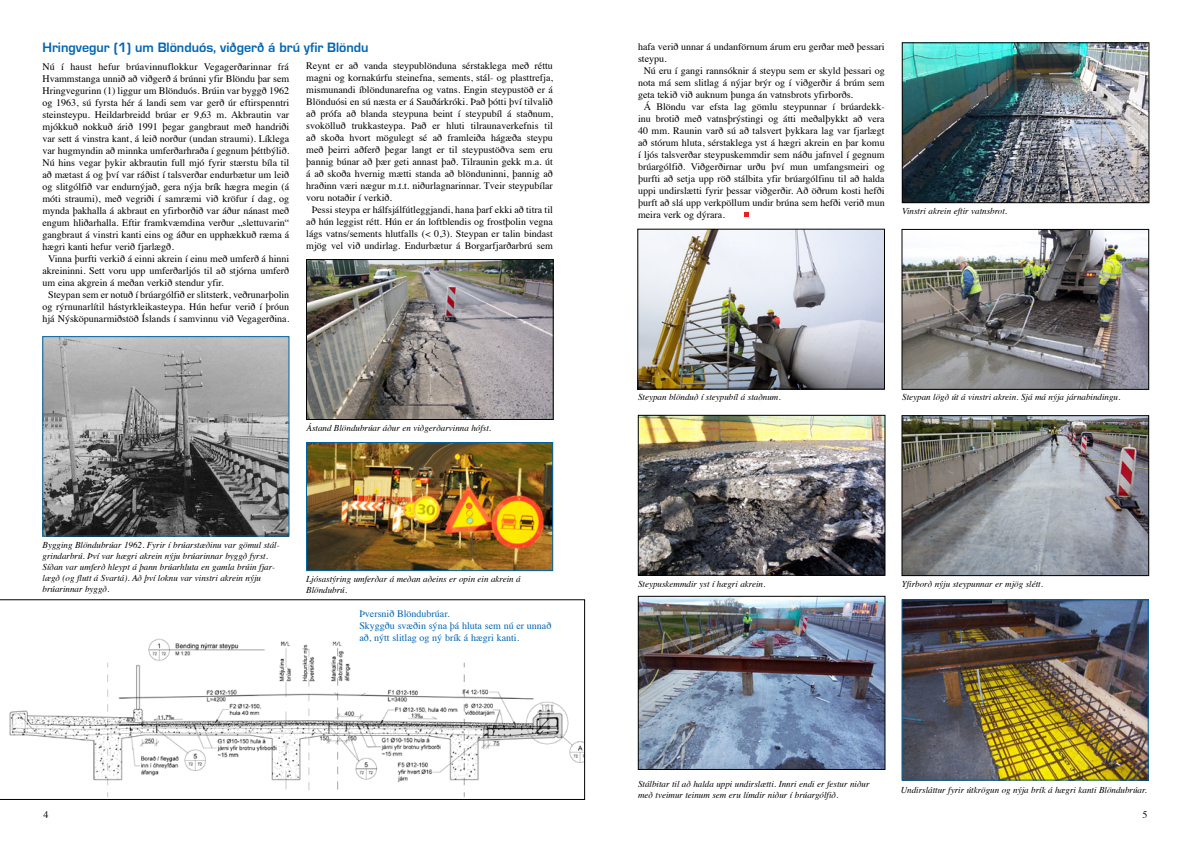
<style>
.page{position:relative;width:1191px;height:842px;background:#fff}
.page>*{position:absolute;margin:0;border:0;box-sizing:border-box;transform-origin:0 0}
.t1{font:700 14px "Eurostile";color:#0065b2}
.t2{font:10px "Times";color:#000}
.t3{font:10px/12px "Times";color:#0065b2}
.t4{font:italic 9px/11px "Times";color:#000}
</style>
<div class="page">
<svg style="left:0;top:599px;width:585px;height:201px"></svg>
<img style="left:45px;top:338px;width:242px;height:196px">
<div style="left:43px;top:336px;width:246px;height:200px;border:1px solid #0064a2"></div>
<img style="left:903px;top:601px;width:243px;height:177px">
<div style="left:901px;top:599px;width:247px;height:181px;border:1px solid #0064a2"></div>
<img style="left:308px;top:444px;width:243px;height:125px">
<div style="left:306px;top:442px;width:247px;height:129px;border:1px solid #0064a2"></div>
<img style="left:308px;top:261px;width:243px;height:157px">
<div style="left:306px;top:259px;width:247px;height:161px;border:1px solid #000"></div>
<img style="left:639px;top:231px;width:243px;height:156px">
<img style="left:640px;top:417px;width:243px;height:156px">
<div style="left:638px;top:415px;width:247px;height:160px;border:1px solid #000"></div>
<img style="left:904px;top:45px;width:243px;height:156px">
<div style="left:902px;top:43px;width:247px;height:160px;border:1px solid #000"></div>
<img style="left:903px;top:231px;width:244px;height:157px">
<div style="left:901px;top:229px;width:248px;height:161px;border:1px solid #000"></div>
<img style="left:640px;top:598px;width:243px;height:170px">
<div style="left:638px;top:596px;width:247px;height:174px;border:1px solid #000"></div>
<svg style="left:744px;top:213px;width:4px;height:4px"></svg>
<img style="left:903px;top:417px;width:244px;height:157px">
<div style="left:901px;top:415px;width:248px;height:161px;border:1px solid #000"></div>
<h1 class="t1" style="left:43px;top:40px;width:328px">Hringvegur (1) um Blönduós, viðgerð á brú yfir Blöndu</h1>
<p class="t2" style="left:43px;top:57px;width:248px">Nú í haust hefur brúavinnuflokkur Vegagerðarinnar frá</p>
<p class="t2" style="left:43px;top:69px;width:248px">Hvammstanga unnið að viðgerð á brúnni yfir Blöndu þar sem</p>
<p class="t2" style="left:43px;top:81px;width:248px">Hringvegurinn (1) liggur um Blönduós. Brúin var byggð 1962</p>
<p class="t2" style="left:43px;top:93px;width:248px">og 1963, sú fyrsta hér á landi sem var gerð úr eftirspenntri</p>
<p class="t2" style="left:43px;top:105px;width:248px">steinsteypu. Heildarbreidd brúar er 9,63 m. Akbrautin var</p>
<p class="t2" style="left:43px;top:117px;width:248px">mjókkuð nokkuð árið 1991 þegar gangbraut með handriði</p>
<p class="t2" style="left:43px;top:129px;width:248px">var sett á vinstra kant, á leið norður (undan straumi). Líklega</p>
<p class="t2" style="left:43px;top:141px;width:248px">var hugmyndin að minnka umferðarhraða í gegnum þéttbýlið.</p>
<p class="t2" style="left:43px;top:153px;width:248px">Nú hins vegar þykir akbrautin full mjó fyrir stærstu bíla til</p>
<p class="t2" style="left:43px;top:165px;width:248px">að mætast á og því var ráðist í talsverðar endurbætur um leið</p>
<p class="t2" style="left:43px;top:177px;width:248px">og slitgólfið var endurnýjað, gera nýja brík hægra megin (á</p>
<p class="t2" style="left:43px;top:189px;width:248px">móti straumi), með vegriði í samræmi við kröfur í dag, og</p>
<p class="t2" style="left:43px;top:201px;width:248px">mynda þakhalla á akbraut en yfirborðið var áður nánast með</p>
<p class="t2" style="left:43px;top:213px;width:248px">engum hliðarhalla. Eftir framkvæmdina verður „slettuvarin“</p>
<p class="t2" style="left:43px;top:225px;width:248px">gangbraut á vinstri kanti eins og áður en upphækkuð ræma á</p>
<p class="t2" style="left:43px;top:237px;width:133px">hægri kanti hefur verið fjarlægð.</p>
<p class="t2" style="left:48px;top:249px;width:242px">Vinna þurfti verkið á einni akrein í einu með umferð á hinni</p>
<p class="t2" style="left:43px;top:261px;width:248px">akreininni. Sett voru upp umferðarljós til að stjórna umferð</p>
<p class="t2" style="left:43px;top:273px;width:183px">um eina akgrein á meðan verkið stendur yfir.</p>
<p class="t2" style="left:48px;top:285px;width:242px">Steypan sem er notuð í brúargólfið er slitsterk, veðrunarþolin</p>
<p class="t2" style="left:43px;top:297px;width:248px">og rýrnunarlítil hástyrkleikasteypa. Hún hefur verið í þróun</p>
<p class="t2" style="left:43px;top:309px;width:248px">hjá Nýsköpunarmiðstöð Íslands í samvinnu við Vegagerðina.</p>
<p class="t2" style="left:306px;top:56px;width:248px">Reynt er að vanda steypublönduna sérstaklega með réttu</p>
<p class="t2" style="left:306px;top:68px;width:248px">magni og kornakúrfu steinefna, sements, stál- og plasttrefja,</p>
<p class="t2" style="left:306px;top:80px;width:248px">mismunandi íblöndunarefna og vatns. Engin steypustöð er á</p>
<p class="t2" style="left:306px;top:92px;width:248px">Blönduósi en sú næsta er á Sauðárkróki. Það þótti því tilvalið</p>
<p class="t2" style="left:306px;top:104px;width:248px">að prófa að blanda steypuna beint í steypubíl á staðnum,</p>
<p class="t2" style="left:306px;top:116px;width:248px">svokölluð trukkasteypa. Það er hluti tilraunaverkefnis til</p>
<p class="t2" style="left:306px;top:128px;width:248px">að skoða hvort mögulegt sé að framleiða hágæða steypu</p>
<p class="t2" style="left:306px;top:140px;width:248px">með þeirri aðferð þegar langt er til steypustöðva sem eru</p>
<p class="t2" style="left:306px;top:152px;width:248px">þannig búnar að þær geti annast það. Tilraunin gekk m.a. út</p>
<p class="t2" style="left:306px;top:164px;width:248px">á að skoða hvernig mætti standa að blönduninni, þannig að</p>
<p class="t2" style="left:306px;top:176px;width:248px">hraðinn væri nægur m.t.t. niðurlagnarinnar. Tveir steypubílar</p>
<p class="t2" style="left:306px;top:188px;width:87px">voru notaðir í verkið.</p>
<p class="t2" style="left:312px;top:200px;width:242px">Þessi steypa er hálfsjálfútleggjandi, hana þarf ekki að titra til</p>
<p class="t2" style="left:306px;top:212px;width:248px">að hún leggist rétt. Hún er án loftblendis og frostþolin vegna</p>
<p class="t2" style="left:306px;top:224px;width:248px">lágs vatns/sements hlutfalls (&lt; 0,3). Steypan er talin bindast</p>
<p class="t2" style="left:306px;top:236px;width:248px">mjög vel við undirlag. Endurbætur á Borgarfjarðarbrú sem</p>
<p class="t4" style="left:306px;top:422px;width:186px">Ástand Blöndubrúar áður en viðgerðarvinna hófst.</p>
<p class="t4" style="left:43px;top:539px;width:239px">Bygging Blöndubrúar 1962. Fyrir í brúarstæðinu var gömul stál&shy;grindarbrú. Því var hægri akrein nýju brúarinnar byggð fyrst.<br>Síðan var umferð hleypt á þann brúarhluta en gamla brúin fjar&shy;lægð (og flutt á Svartá). Að því loknu var vinstri akrein nýju brúarinnar byggð.</p>
<p class="t4" style="left:306px;top:573px;width:216px">Ljósastýring umferðar á meðan aðeins er opin ein akrein á<br>Blöndubrú.</p>
<p class="t3" style="left:359px;top:607px;width:193px">Þversnið Blöndubrúar.<br>Skyggðu svæðin sýna þá hluta sem nú er unnað að, nýtt slitlag og ný brík á hægri kanti.</p>
<p class="t2" style="left:638px;top:37px;width:248px">hafa verið unnar á undanförnum árum eru gerðar með þessari</p>
<p class="t2" style="left:638px;top:49px;width:30px">steypu.</p>
<p class="t2" style="left:643px;top:61px;width:242px">Nú eru í gangi rannsóknir á steypu sem er skyld þessari og</p>
<p class="t2" style="left:638px;top:73px;width:248px">nota má sem slitlag á nýjar brýr og í viðgerðir á brúm sem</p>
<p class="t2" style="left:638px;top:85px;width:217px">geta tekið við auknum þunga án vatnsbrots yfirborðs.</p>
<p class="t2" style="left:643px;top:97px;width:242px">Á Blöndu var efsta lag gömlu steypunnar í brúardekk-</p>
<p class="t2" style="left:638px;top:109px;width:248px">inu brotið með vatnsþrýstingi og átti meðalþykkt að vera</p>
<p class="t2" style="left:638px;top:121px;width:248px">40 mm. Raunin varð sú að talsvert þykkara lag var fjarlægt</p>
<p class="t2" style="left:638px;top:133px;width:248px">að stórum hluta, sérstaklega yst á hægri akrein en þar komu</p>
<p class="t2" style="left:638px;top:145px;width:248px">í ljós talsverðar steypuskemmdir sem náðu jafnvel í gegnum</p>
<p class="t2" style="left:638px;top:157px;width:248px">brúargólfið. Viðgerðirnar urðu því mun umfangsmeiri og</p>
<p class="t2" style="left:638px;top:169px;width:248px">þurfti að setja upp röð stálbita yfir brúargólfinu til að halda</p>
<p class="t2" style="left:638px;top:181px;width:248px">uppi undirslætti fyrir þessar viðgerðir. Að öðrum kosti hefði</p>
<p class="t2" style="left:638px;top:193px;width:248px">þurft að slá upp verkpöllum undir brúna sem hefði verið mun</p>
<p class="t2" style="left:638px;top:205px;width:88px">meira verk og dýrara.</p>
<p class="t4" style="left:902px;top:205px;width:106px">Vinstri akrein eftir vatnsbrot.</p>
<p class="t4" style="left:638px;top:391px;width:144px">Steypan blönduð í steypubíl á staðnum.</p>
<p class="t4" style="left:902px;top:391px;width:219px">Steypan lögð út á vinstri akrein. Sjá má nýja járnabindingu.</p>
<p class="t4" style="left:638px;top:578px;width:129px">Steypuskemmdir yst í hægri akrein.</p>
<p class="t4" style="left:901px;top:578px;width:143px">Yfirborð nýju steypunnar er mjög slétt.</p>
<p class="t4" style="left:638px;top:778px;width:233px">Stálbitar til að halda uppi undirslætti. Innri endi er festur niður með tveimur teinum sem eru límdir niður í brúargólfið.</p>
<p class="t4" style="left:900px;top:784px;width:248px">Undirsláttur fyrir útkrögun og nýja brík á hægri kanti Blöndubrúar.</p>
<p class="t2" style="left:44px;top:805px;width:6px">4</p>
<p class="t2" style="left:1142px;top:805px;width:6px">5</p>
</div>
